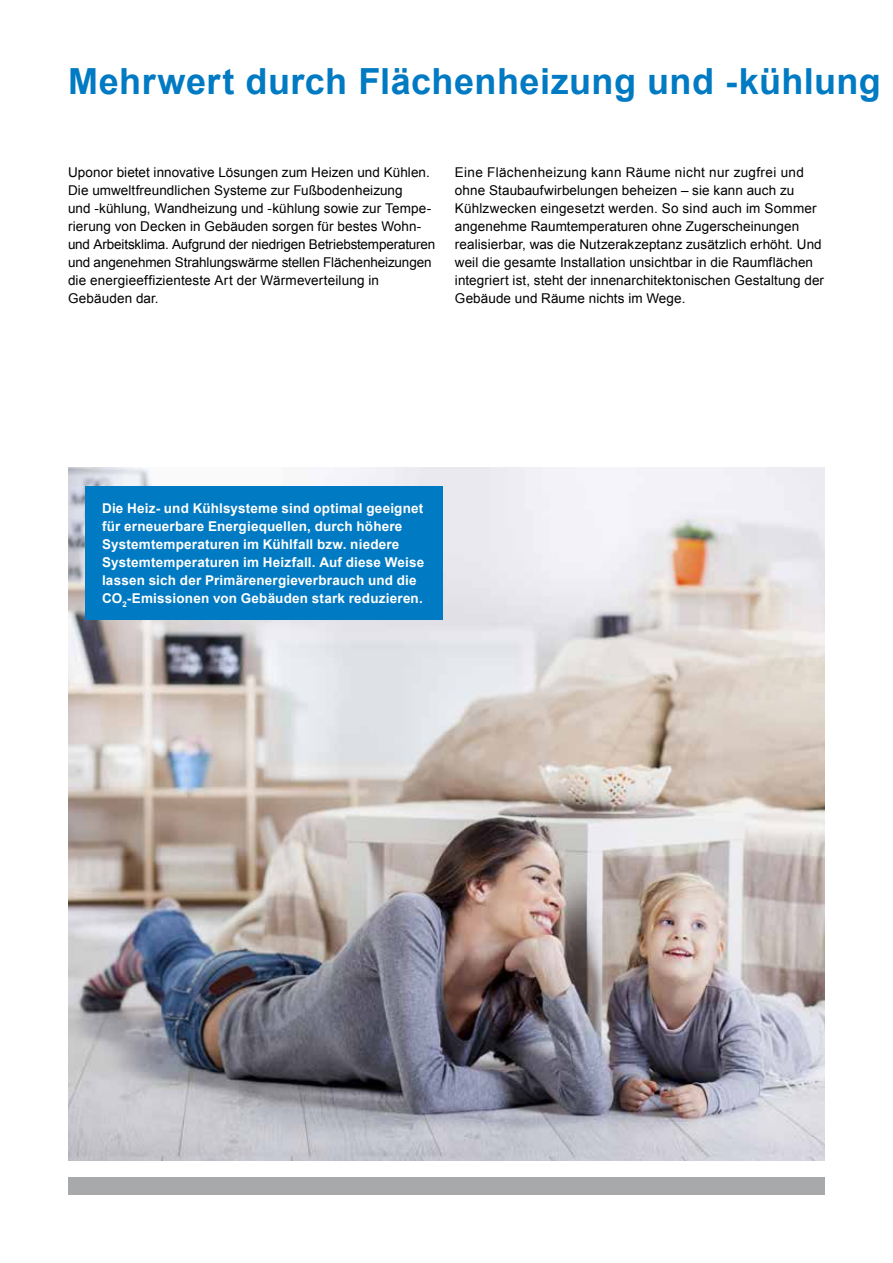
<style>
.page{position:relative;width:893px;height:1263px;background:#fff}
.page>*{position:absolute;margin:0;border:0;box-sizing:border-box;transform-origin:0 0}
.t1{font:700 36px "Arial";letter-spacing:.01em;color:#007ac2}
.t2{font:13.5px/18px "Arial";letter-spacing:.005em;color:#000}
.t3{font:700 13.5px/18px "Arial";letter-spacing:.015em;color:#fff}
</style>
<div class="page">
<img style="left:68px;top:468px;width:757px;height:693px">
<div style="left:68px;top:1178px;width:757px;height:17px;background:#a7a9ab"></div>
<div style="left:85px;top:486px;width:358px;height:134px;background:#007ac2"></div>
<h1 class="t1" style="left:68px;top:58px;width:814px">Mehrwert durch Flächenheizung und -kühlung</h1>
<p class="t2" style="left:68px;top:163px;width:369px">Uponor bietet innovative Lösungen zum Heizen und Kühlen.<br>Die umweltfreundlichen Systeme zur Fußbodenheizung<br>und -kühlung, Wandheizung und -kühlung sowie zur Tempe&shy;rierung von Decken in Gebäuden sorgen für bestes Wohn&shy;und Arbeitsklima. Aufgrund der niedrigen Betriebstemperaturen und angenehmen Strahlungswärme stellen Flächenheizungen die energieeffizienteste Art der Wärmeverteilung in Gebäuden dar.</p>
<p class="t2" style="left:455px;top:163px;width:371px">Eine Flächenheizung kann Räume nicht nur zugfrei und ohne Staubaufwirbelungen beheizen – sie kann auch zu Kühlzwecken eingesetzt werden. So sind auch im Sommer angenehme Raumtemperaturen ohne Zugerscheinungen realisierbar, was die Nutzerakzeptanz zusätzlich erhöht. Und weil die gesamte Installation unsichtbar in die Raumflächen integriert ist, steht der innenarchitektonischen Gestaltung der Gebäude und Räume nichts im Wege.</p>
<p class="t3" style="left:102px;top:499px;width:324px">Die Heiz- und Kühlsysteme sind optimal geeignet für erneuerbare Energiequellen, durch höhere Systemtemperaturen im Kühlfall bzw. niedere Systemtemperaturen im Heizfall. Auf diese Weise lassen sich der Primärenergieverbrauch und die CO<sub>2</sub>-Emissionen von Gebäuden stark reduzieren.</p>
</div>
